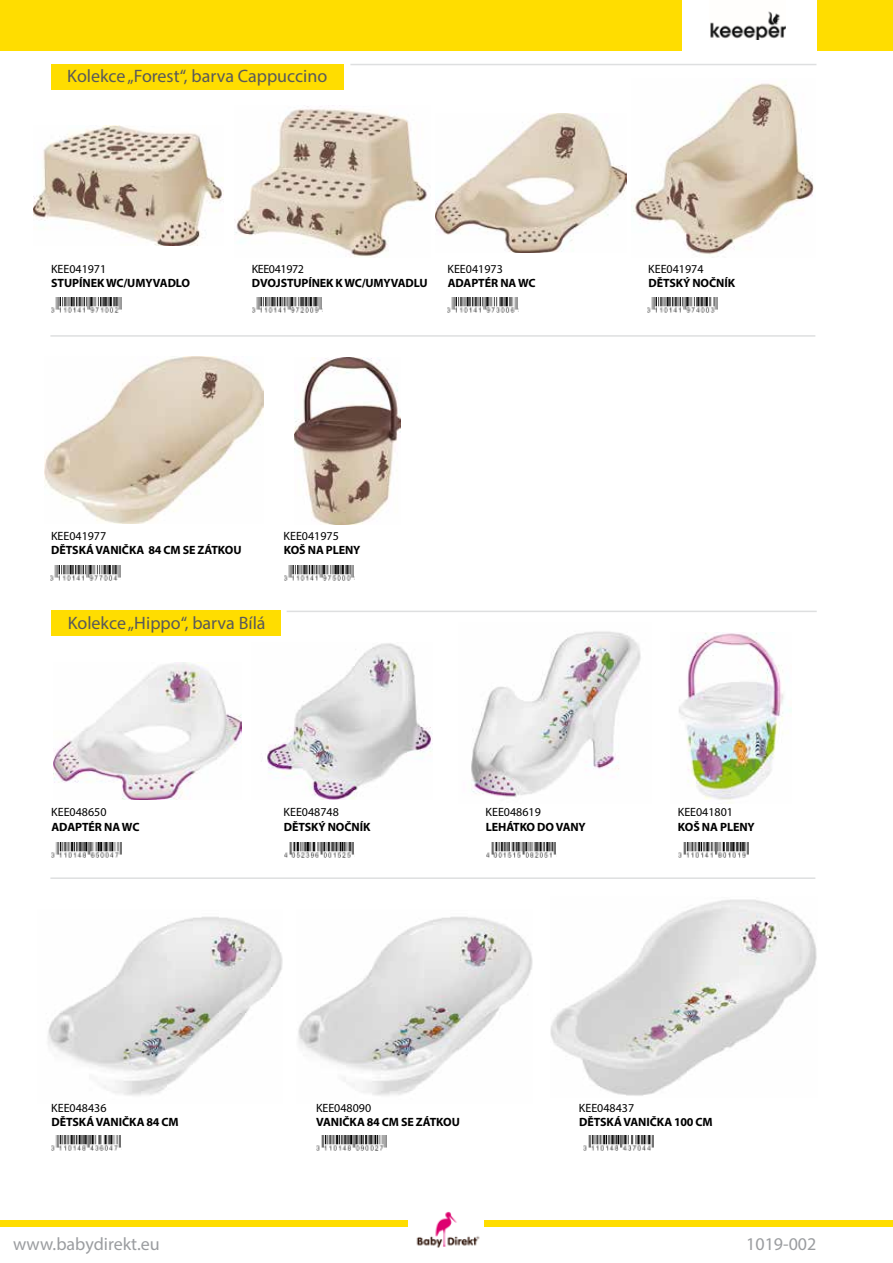
<style>
.page{position:relative;width:893px;height:1263px;background:#fff}
.page>*{position:absolute;margin:0;border:0;box-sizing:border-box;transform-origin:0 0}
.t1{font:18px "Myriad Pro";color:#58595b}
.t2{font:18px "Myriad Pro";color:#9b9da0}
.t3{font:700 12px "Myriad Pro";letter-spacing:-.005em;color:#000}
.t4{font:12px "Myriad Pro";color:#000}
.t5{font:12px "Myriad Pro";letter-spacing:-.03em;color:#000}
</style>
<div class="page">
<div style="left:0;top:0;width:893px;height:51px;background:#fd0"></div>
<div style="left:0;top:1220px;width:893px;height:7px;background:#fd0"></div>
<div style="left:682px;top:0;width:134px;height:64px;background:#fff"></div>
<div style="left:409px;top:1212px;width:75px;height:51px;background:#fff"></div>
<img style="left:416px;top:1212px;width:64px;height:36px">
<img style="left:710px;top:11px;width:76px;height:29px">
<img style="left:267px;top:643px;width:165px;height:156px">
<img style="left:471px;top:631px;width:170px;height:166px">
<img style="left:53px;top:662px;width:189px;height:137px">
<img style="left:34px;top:126px;width:189px;height:119px">
<img style="left:235px;top:105px;width:193px;height:152px">
<img style="left:631px;top:83px;width:183px;height:174px">
<img style="left:295px;top:358px;width:106px;height:166px">
<img style="left:436px;top:114px;width:190px;height:138px">
<img style="left:45px;top:356px;width:218px;height:167px">
<img style="left:647px;top:297px;width:71px;height:15px">
<img style="left:50px;top:566px;width:71px;height:15px">
<img style="left:51px;top:297px;width:71px;height:15px">
<img style="left:252px;top:297px;width:70px;height:15px">
<img style="left:284px;top:566px;width:70px;height:15px">
<img style="left:448px;top:297px;width:70px;height:15px">
<div style="left:51px;top:64px;width:293px;height:25px;background:#fd0"></div>
<hr style="left:350px;top:64px;width:466px;height:1px;background:#dedfe0">
<img style="left:48px;top:917px;width:235px;height:179px">
<img style="left:298px;top:917px;width:235px;height:179px">
<img style="left:550px;top:899px;width:267px;height:197px">
<div style="left:51px;top:611px;width:230px;height:25px;background:#fd0"></div>
<hr style="left:287px;top:611px;width:530px;height:1px;background:#dedfe0">
<img style="left:284px;top:842px;width:70px;height:15px">
<img style="left:51px;top:842px;width:71px;height:15px">
<img style="left:583px;top:1135px;width:70px;height:15px">
<img style="left:51px;top:1135px;width:70px;height:15px">
<img style="left:316px;top:1135px;width:70px;height:15px">
<img style="left:486px;top:842px;width:70px;height:15px">
<img style="left:678px;top:842px;width:70px;height:15px">
<img style="left:679px;top:632px;width:112px;height:171px">
<hr style="left:50px;top:877px;width:765px;height:2px;background:#dedfe0">
<hr style="left:50px;top:335px;width:765px;height:2px;background:#dedfe0">
<h1 class="t1" style="left:67px;top:65px;width:262px">Kolekce „Forest“, barva Cappuccino</h1>
<p class="t4" style="left:51px;top:261px;width:57px">KEE041971</p>
<p class="t3" style="left:51px;top:275px;width:140px">STUPÍNEK WC/UMYVADLO</p>
<p class="t5" style="left:252px;top:261px;width:54px">KEE041972</p>
<p class="t3" style="left:252px;top:275px;width:176px">DVOJSTUPÍNEK K WC/UMYVADLU</p>
<p class="t4" style="left:448px;top:261px;width:57px">KEE041973</p>
<p class="t3" style="left:448px;top:275px;width:9px">ADAPT</p>
<p class="t3" style="left:485px;top:275px;width:52px">ÉR NA WC</p>
<p class="t4" style="left:648px;top:261px;width:57px">KEE041974</p>
<p class="t3" style="left:648px;top:275px;width:88px">DĚTSKÝ NOČNÍK</p>
<p class="t4" style="left:51px;top:528px;width:57px">KEE041977</p>
<p class="t3" style="left:51px;top:542px;width:176px">DĚTSKÁ VANIČKA 84 CM SE ZÁTKOU</p>
<p class="t4" style="left:284px;top:528px;width:57px">KEE041975</p>
<p class="t3" style="left:284px;top:542px;width:78px">KOŠ NA PLENY</p>
<h1 class="t1" style="left:68px;top:612px;width:199px">Kolekce „Hippo“, barva Bílá</h1>
<p class="t4" style="left:51px;top:805px;width:57px">KEE048650</p>
<p class="t3" style="left:51px;top:819px;width:80px">ADAPTÉR NA WC</p>
<p class="t4" style="left:284px;top:805px;width:57px">KEE048748</p>
<p class="t3" style="left:284px;top:819px;width:83px">DĚTSKÝ NOČNÍK</p>
<p class="t4" style="left:486px;top:805px;width:57px">KEE048619</p>
<p class="t3" style="left:486px;top:819px;width:102px">LEHÁTKO DO VANY</p>
<p class="t4" style="left:678px;top:805px;width:57px">KEE041801</p>
<p class="t3" style="left:678px;top:819px;width:78px">KOŠ NA PLENY</p>
<p class="t4" style="left:51px;top:1100px;width:57px">KEE048436</p>
<p class="t3" style="left:51px;top:1114px;width:120px">DĚTSKÁ VANIČKA 84 CM</p>
<p class="t4" style="left:316px;top:1100px;width:57px">KEE048090</p>
<p class="t3" style="left:316px;top:1114px;width:129px">VANIČKA 84 CM SE ZÁTKOU</p>
<p class="t4" style="left:579px;top:1100px;width:57px">KEE048437</p>
<p class="t3" style="left:579px;top:1114px;width:126px">DĚTSKÁ VANIČKA 100 CM</p>
<h1 class="t2" style="left:13px;top:1233px;width:148px">www.babydirekt.eu</h1>
<h1 class="t2" style="left:746px;top:1233px;width:72px">1019-002</h1>
</div>
